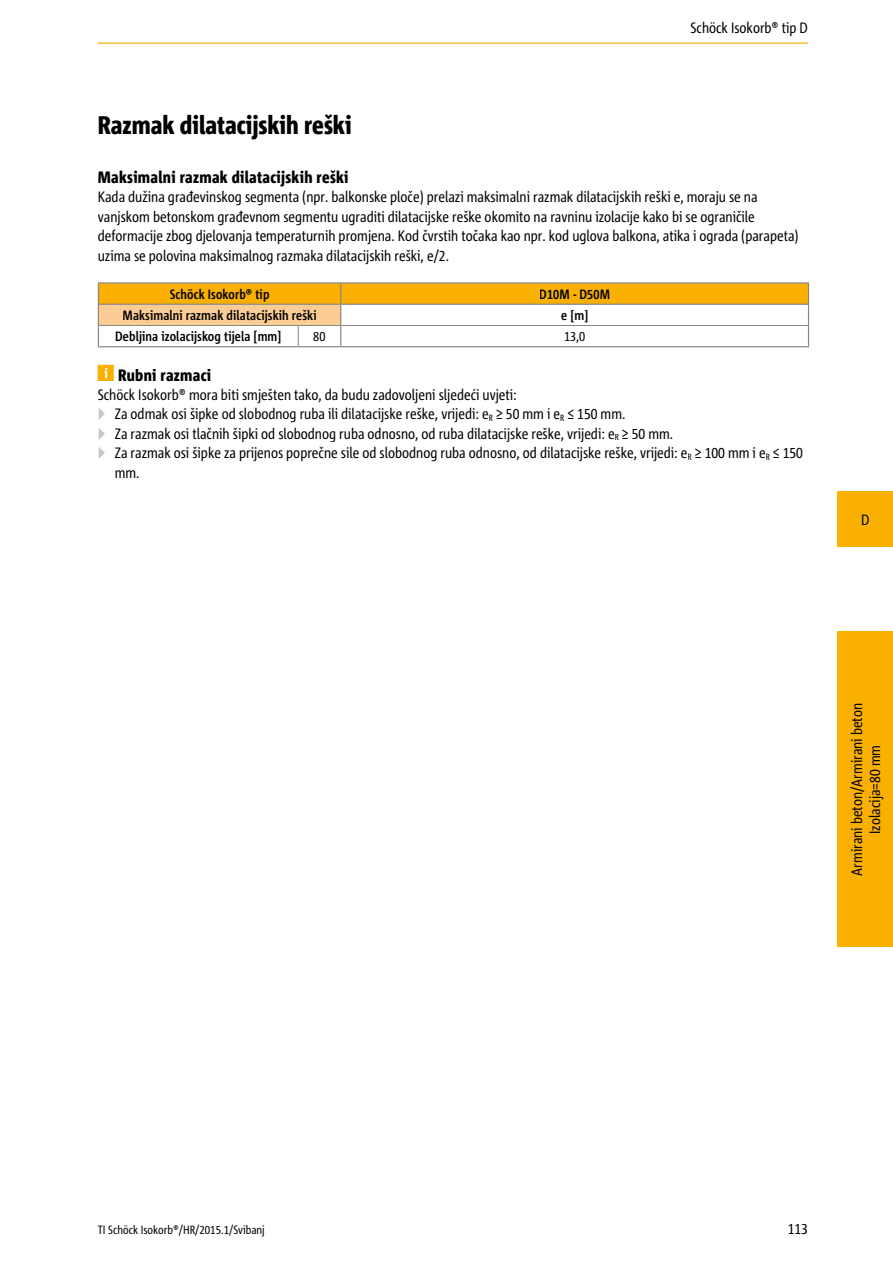
<style>
.page{position:relative;width:893px;height:1263px;background:#fff}
.page>*{position:absolute;margin:0;border:0;box-sizing:border-box;transform-origin:0 0}
.t1{font:800 25.5px "Corpid Cd Schoeck";color:#000}
.t2{font:800 16.5px "Corpid Cd Schoeck";letter-spacing:.02em;color:#000}
.t3{font:15px/19.5px "Corpid Cd Schoeck";color:#000}
.t4{font:700 13.5px "Corpid Cd Schoeck";letter-spacing:.01em;color:#000}
.t5{font:13.5px "Corpid Cd Schoeck";color:#000}
.t6{font:12px "Corpid Cd Schoeck";color:#000}
.s1{font-weight:400;color:#f9b000}
.s2{color:#c5c6c6}
</style>
<div class="page">
<div style="left:838px;top:631px;width:55px;height:316px;background:#f9b000"></div>
<div style="left:838px;top:491px;width:55px;height:55px;background:#f9b000"></div>
<hr style="left:98px;top:43px;width:710px;height:1px;background:#f9b000">
<hr style="left:98px;top:282px;width:200px;height:2px;background:#878786">
<hr style="left:298px;top:282px;width:43px;height:2px;background:#878786">
<hr style="left:341px;top:282px;width:468px;height:2px;background:#878786">
<hr style="left:98px;top:346px;width:200px;height:1px;background:#878786">
<hr style="left:298px;top:346px;width:43px;height:1px;background:#878786">
<hr style="left:341px;top:346px;width:468px;height:1px;background:#878786">
<svg style="left:98px;top:283px;width:711px;height:63px"></svg>
<div style="left:170px;top:289px;width:99px;height:13px;background:#f9b000"></div>
<div style="left:540px;top:289px;width:69px;height:10px;background:#f9b000"></div>
<div style="left:123px;top:310px;width:193px;height:13px;background:#fbcc93"></div>
<h1 class="t1" style="left:98px;top:109px;width:255px">Razmak dilatacijskih reški</h1>
<p class="t3" style="left:690px;top:18px;width:119px">Schöck Isokorb® tip D</p>
<p class="t2" style="left:98px;top:167px;width:252px">Maksimalni razmak dilatacijskih reški</p>
<p class="t3" style="left:98px;top:187px;width:702px">Kada dužina građevinskog segmenta (npr. balkonske ploče) prelazi maksimalni razmak dilatacijskih reški e, moraju se na vanjskom betonskom građevnom segmentu ugraditi dilatacijske reške okomito na ravninu izolacije kako bi se ograničile deformacije zbog djelovanja temperaturnih promjena. Kod čvrstih točaka kao npr. kod uglova balkona, atika i ograda (parapeta) uzima se polovina maksimalnog razmaka dilatacijskih reški, e/2.</p>
<p class="t4" style="left:170px;top:286px;width:101px">Schöck Isokorb® tip</p>
<p class="t4" style="left:539px;top:286px;width:72px">D10M - D50M</p>
<p class="t4" style="left:123px;top:307px;width:195px">Maksimalni razmak dilatacijskih reški</p>
<p class="t4" style="left:561px;top:307px;width:29px">e [m]</p>
<p class="t4" style="left:115px;top:328px;width:168px">Debljina izolacijskog tijela [mm]</p>
<p class="t5" style="left:313px;top:328px;width:14px">80</p>
<p class="t5" style="left:564px;top:328px;width:23px">13,0</p>
<p class="t2" style="left:98px;top:365px;width:115px"><span class="s1">5</span> Rubni razmaci</p>
<p class="t3" style="left:98px;top:385px;width:421px">Schöck Isokorb® mora biti smješten tako, da budu zadovoljeni sljedeći uvjeti:</p>
<p class="t3" style="left:98px;top:404px;width:529px"><span class="s2">▶</span> Za odmak osi šipke od slobodnog ruba ili dilatacijske reške, vrijedi: e<sub>R</sub> ≥ 50 mm i e<sub>R</sub> ≤ 150 mm.</p>
<p class="t3" style="left:98px;top:423px;width:577px"><span class="s2">▶</span> Za razmak osi tlačnih šipki od slobodnog ruba odnosno, od ruba dilatacijske reške, vrijedi: e<sub>R</sub> ≥ 50 mm.</p>
<p class="t3" style="left:98px;top:443px;width:707px"><span class="s2">▶</span> Za razmak osi šipke za prijenos poprečne sile od slobodnog ruba odnosno, od dilatacijske reške, vrijedi: e<sub>R</sub> ≥ 100 mm i e<sub>R</sub> ≤ 150</p>
<p class="t3" style="left:115px;top:462px;width:26px">mm.</p>
<p class="t3" style="left:861px;top:509px;width:10px">D</p>
<p class="t3" style="left:848px;top:876px;width:174px;line-height:18px;text-align:center;rotate:-90deg">Armirani beton/Armirani beton<br>Izolacija=80 mm</p>
<p class="t6" style="left:98px;top:1222px;width:168px">TI Schöck Isokorb®/HR/2015.1/Svibanj</p>
<p class="t3" style="left:788px;top:1219px;width:22px">113</p>
</div>
